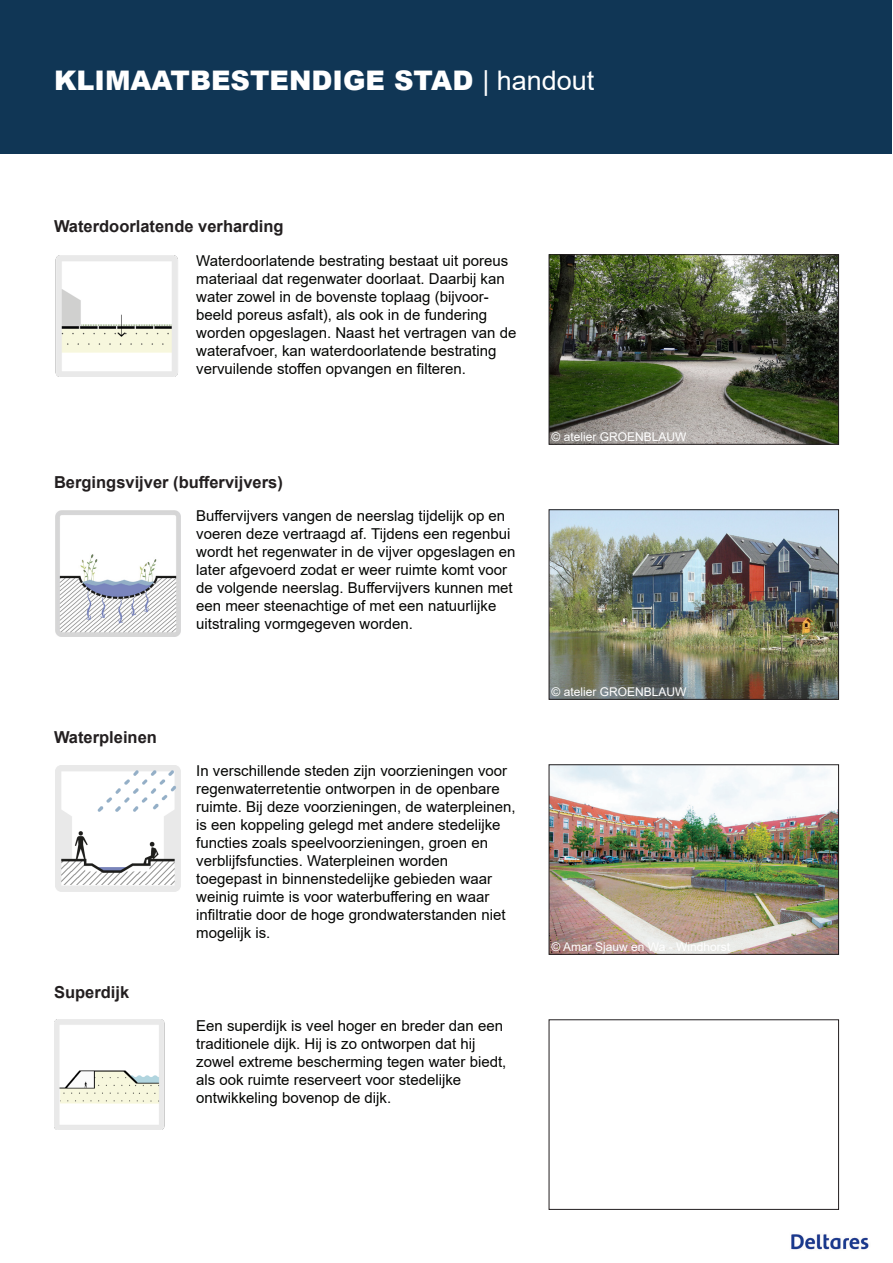
<style>
.page{position:relative;width:893px;height:1263px;background:#fff}
.page>*{position:absolute;margin:0;border:0;box-sizing:border-box;transform-origin:0 0}
.t1{font:900 27px "Arial";color:#fff}
.t2{font:700 16.5px "Arial";color:#231f20}
.t3{font:15px/18px "Arial";color:#040503}
.t4{font:12px "Arial";color:#fff}
.s1{font-weight:400}
</style>
<div class="page">
<img style="left:791px;top:1234px;width:78px;height:16px">
<img style="left:551px;top:256px;width:286px;height:186px">
<div style="left:549px;top:254px;width:290px;height:190px;border:1px solid #231f20"></div>
<img style="left:551px;top:511px;width:286px;height:186px">
<div style="left:549px;top:509px;width:290px;height:190px;border:1px solid #231f20"></div>
<img style="left:551px;top:766px;width:286px;height:186px">
<div style="left:549px;top:764px;width:290px;height:190px;border:1px solid #231f20"></div>
<div style="left:1px;top:1px;width:891px;height:153px;background:#103655"></div>
<img style="left:55px;top:765px;width:126px;height:126px">
<img style="left:55px;top:510px;width:126px;height:126px">
<img style="left:55px;top:1020px;width:110px;height:109px">
<img style="left:55px;top:255px;width:123px;height:121px">
<p class="t1" style="left:54px;top:61px;width:542px">KLIMAATBESTENDIGE STAD <span class="s1">| handout</span></p>
<p class="t2" style="left:54px;top:215px;width:231px">Waterdoorlatende verharding</p>
<p class="t3" style="left:196px;top:251px;width:322px">Waterdoorlatende bestrating bestaat uit poreus materiaal dat regenwater doorlaat. Daarbij kan water zowel in de bovenste toplaag (bijvoor&shy;beeld poreus asfalt), als ook in de fundering worden opgeslagen. Naast het vertragen van de waterafvoer, kan waterdoorlatende bestrating vervuilende stoffen opvangen en filteren.</p>
<p class="t2" style="left:54px;top:470px;width:230px">Bergingsvijver (buffervijvers)</p>
<p class="t3" style="left:196px;top:506px;width:321px">Buffervijvers vangen de neerslag tijdelijk op en voeren deze vertraagd af. Tijdens een regenbui wordt het regenwater in de vijver opgeslagen en later afgevoerd zodat er weer ruimte komt voor de volgende neerslag. Buffervijvers kunnen met een meer steenachtige of met een natuurlijke uitstraling vormgegeven worden.</p>
<p class="t2" style="left:54px;top:725px;width:104px">Waterpleinen</p>
<p class="t2" style="left:54px;top:980px;width:77px">Superdijk</p>
<p class="t3" style="left:196px;top:761px;width:321px">In verschillende steden zijn voorzieningen voor regenwaterretentie ontworpen in de openbare ruimte. Bij deze voorzieningen, de waterpleinen, is een koppeling gelegd met andere stedelijke functies zoals speelvoorzieningen, groen en verblijfsfuncties. Waterpleinen worden</p>
<p class="t3" style="left:196px;top:869px;width:311px">toegepast in binnenstedelijke gebieden waar weinig ruimte is voor waterbuffering en waar infiltratie door de hoge grondwaterstanden niet mogelijk is.</p>
<p class="t3" style="left:196px;top:1016px;width:308px">Een superdijk is veel hoger en breder dan een traditionele dijk. Hij is zo ontworpen dat hij</p>
<p class="t3" style="left:196px;top:1052px;width:312px">zowel extreme bescherming tegen water biedt, als ook ruimte reserveert voor stedelijke</p>
<p class="t3" style="left:196px;top:1088px;width:197px">ontwikkeling bovenop de dijk.</p>
<p class="t4" style="left:552px;top:429px;width:136px">© atelier GROENBLAUW</p>
<p class="t4" style="left:552px;top:683px;width:136px">© atelier GROENBLAUW</p>
<p class="t4" style="left:552px;top:938px;width:180px">© Amar Sjauw en Wa - Windhorst</p>
</div>
